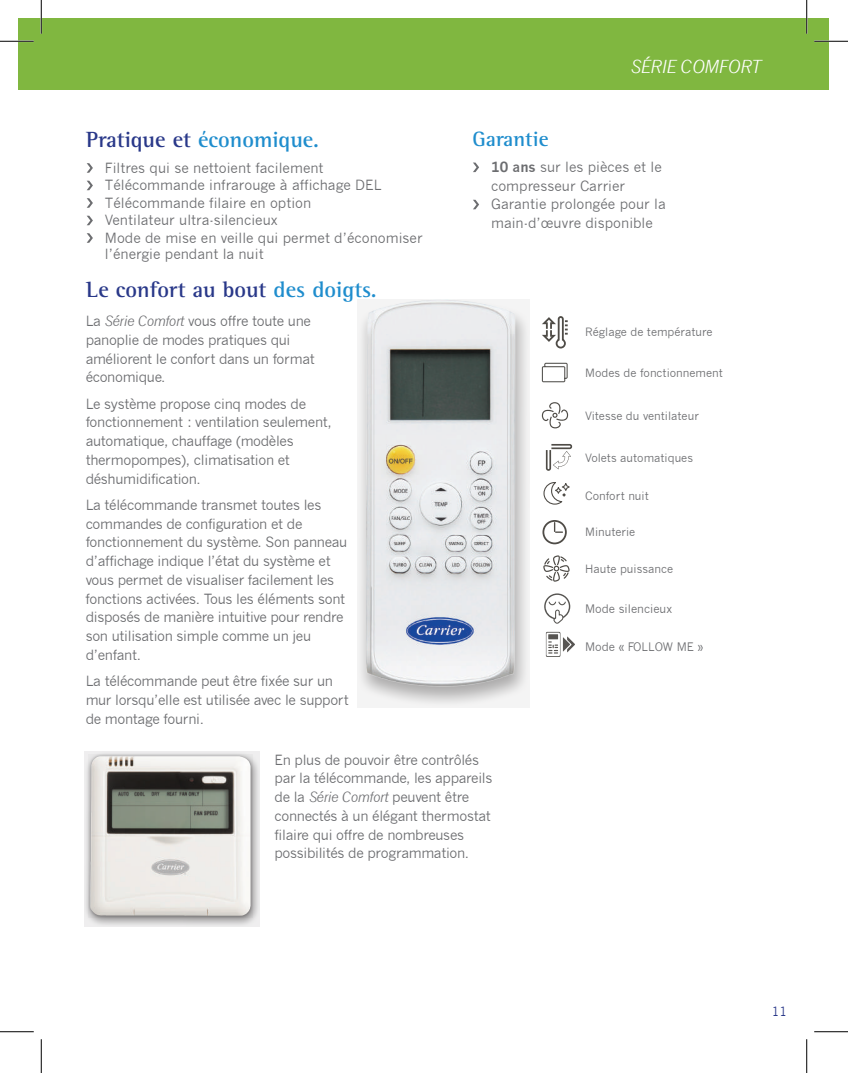
<style>
.page{position:relative;width:848px;height:1073px;background:#fff}
.page>*{position:absolute;margin:0;border:0;box-sizing:border-box;transform-origin:0 0}
.t1{font:700 22.5px "Rotis Semi Serif";color:#293889}
.t2{font:700 22.5px "Rotis Semi Serif";color:#1f8dcd}
.t3{font:700 21.25px "Rotis Semi Serif";color:#1f8dcd}
.t4{font:italic 17.5px "News Gothic";letter-spacing:-.025em;color:#fff}
.t5{font:13.75px/18.8px "News Gothic";letter-spacing:-.025em;color:#6c6d70}
.t6{font:13.75px/17.2px "News Gothic";color:#6c6d70}
.t7{font:12.5px "News Gothic";color:#293889}
.t8{font:11.5px "News Gothic";color:#6c6d70}
.t9{font:11.25px "News Gothic";color:#6c6d70}
.s1{color:#293889}
.s2{color:#1f8dcd}
.s3{font-style:italic}
.s4{font-weight:700}
</style>
<div class="page">
<div style="left:19px;top:19px;width:810px;height:71px;background:#80b740"></div>
<svg style="left:87px;top:163px;width:6px;height:10px"></svg>
<svg style="left:87px;top:181px;width:6px;height:9px"></svg>
<svg style="left:87px;top:198px;width:6px;height:10px"></svg>
<svg style="left:87px;top:216px;width:6px;height:9px"></svg>
<svg style="left:87px;top:233px;width:6px;height:10px"></svg>
<svg style="left:473px;top:162px;width:6px;height:10px"></svg>
<svg style="left:473px;top:200px;width:6px;height:9px"></svg>
<svg style="left:543px;top:482px;width:26px;height:22px"></svg>
<svg style="left:542px;top:402px;width:26px;height:26px"></svg>
<svg style="left:546px;top:444px;width:26px;height:27px"></svg>
<svg style="left:542px;top:316px;width:25px;height:32px"></svg>
<svg style="left:542px;top:520px;width:24px;height:24px"></svg>
<svg style="left:542px;top:363px;width:25px;height:19px"></svg>
<svg style="left:544px;top:593px;width:26px;height:30px"></svg>
<svg style="left:543px;top:555px;width:26px;height:26px"></svg>
<svg style="left:546px;top:632px;width:29px;height:25px"></svg>
<svg style="left:357px;top:299px;width:172px;height:408px"></svg>
<img style="left:366px;top:300px;width:150px;height:386px">
<svg style="left:84px;top:751px;width:176px;height:175px;background:#dbdada"></svg>
<svg style="left:88px;top:754px;width:165px;height:164px;background:#b6b5b5"></svg>
<img style="left:90px;top:756px;width:160px;height:159px">
<hr style="left:0;top:40px;width:34px;height:2px;background:#fff">
<hr style="left:814px;top:40px;width:34px;height:2px;background:#fff">
<hr style="left:40px;top:0;width:2px;height:34px;background:#fff">
<hr style="left:805px;top:0;width:2px;height:34px;background:#fff">
<hr style="left:0;top:41px;width:34px;height:1px;background:#000">
<hr style="left:814px;top:41px;width:34px;height:1px;background:#000">
<hr style="left:0;top:1031px;width:34px;height:1px;background:#000">
<hr style="left:814px;top:1031px;width:34px;height:1px;background:#000">
<hr style="left:41px;top:0;width:1px;height:34px;background:#000">
<hr style="left:41px;top:1039px;width:1px;height:33px;background:#000">
<hr style="left:806px;top:0;width:1px;height:34px;background:#000">
<hr style="left:806px;top:1039px;width:1px;height:33px;background:#000">
<h1 class="t2" style="left:86px;top:126px;width:234px"><span class="s1">Pratique et</span> économique.</h1>
<p class="t6" style="left:105px;top:159px;width:319px">Filtres qui se nettoient facilement Télécommande infrarouge à affichage DEL Télécommande filaire en option<br>Ventilateur ultra-silencieux<br>Mode de mise en veille qui permet d’économiser l’énergie pendant la nuit</p>
<h1 class="t1" style="left:86px;top:276px;width:292px">Le confort au bout <span class="s2">des doigts.</span></h1>
<p class="t5" style="left:86px;top:312px;width:231px">La <span class="s3">Série Comfort</span> vous offre toute une panoplie de modes pratiques qui améliorent le confort dans un format économique.</p>
<p class="t5" style="left:86px;top:394px;width:248px">Le système propose cinq modes de fonctionnement : ventilation seulement, automatique, chauffage (modèles thermopompes), climatisation et déshumidification.</p>
<p class="t5" style="left:86px;top:495px;width:263px">La télécommande transmet toutes les commandes de configuration et de fonctionnement du système. Son panneau d’affichage indique l’état du système et vous permet de visualiser facilement les fonctions activées. Tous les éléments sont disposés de manière intuitive pour rendre son utilisation simple comme un jeu d’enfant.</p>
<p class="t5" style="left:86px;top:672px;width:265px">La télécommande peut être fixée sur un mur lorsqu’elle est utilisée avec le support de montage fourni.</p>
<h2 class="t3" style="left:472px;top:126px;width:77px">Garantie</h2>
<p class="t4" style="left:631px;top:56px;width:131px">SÉRIE COMFORT</p>
<p class="t6" style="left:491px;top:158px;width:176px;line-height:18.6px"><span class="s4">10 ans</span> sur les pièces et le compresseur Carrier<br>Garantie prolongée pour la main-d’œuvre disponible</p>
<p class="t9" style="left:585px;top:326px;width:129px">Réglage de température</p>
<p class="t9" style="left:585px;top:366px;width:139px">Modes de fonctionnement</p>
<p class="t9" style="left:585px;top:409px;width:115px">Vitesse du ventilateur</p>
<p class="t9" style="left:585px;top:451px;width:109px">Volets automatiques</p>
<p class="t9" style="left:585px;top:489px;width:65px">Confort nuit</p>
<p class="t9" style="left:585px;top:525px;width:52px">Minuterie</p>
<p class="t9" style="left:585px;top:562px;width:89px">Haute puissance</p>
<p class="t8" style="left:585px;top:602px;width:89px">Mode silencieux</p>
<p class="t8" style="left:585px;top:640px;width:119px">Mode « FOLLOW ME »</p>
<p class="t5" style="left:274px;top:750px;width:219px">En plus de pouvoir être contrôlés par la télécommande, les appareils de la <span class="s3">Série Comfort</span> peuvent être connectés à un élégant thermostat filaire qui offre de nombreuses possibilités de programmation.</p>
<p class="t7" style="left:771px;top:1004px;width:17px">11</p>
</div>
